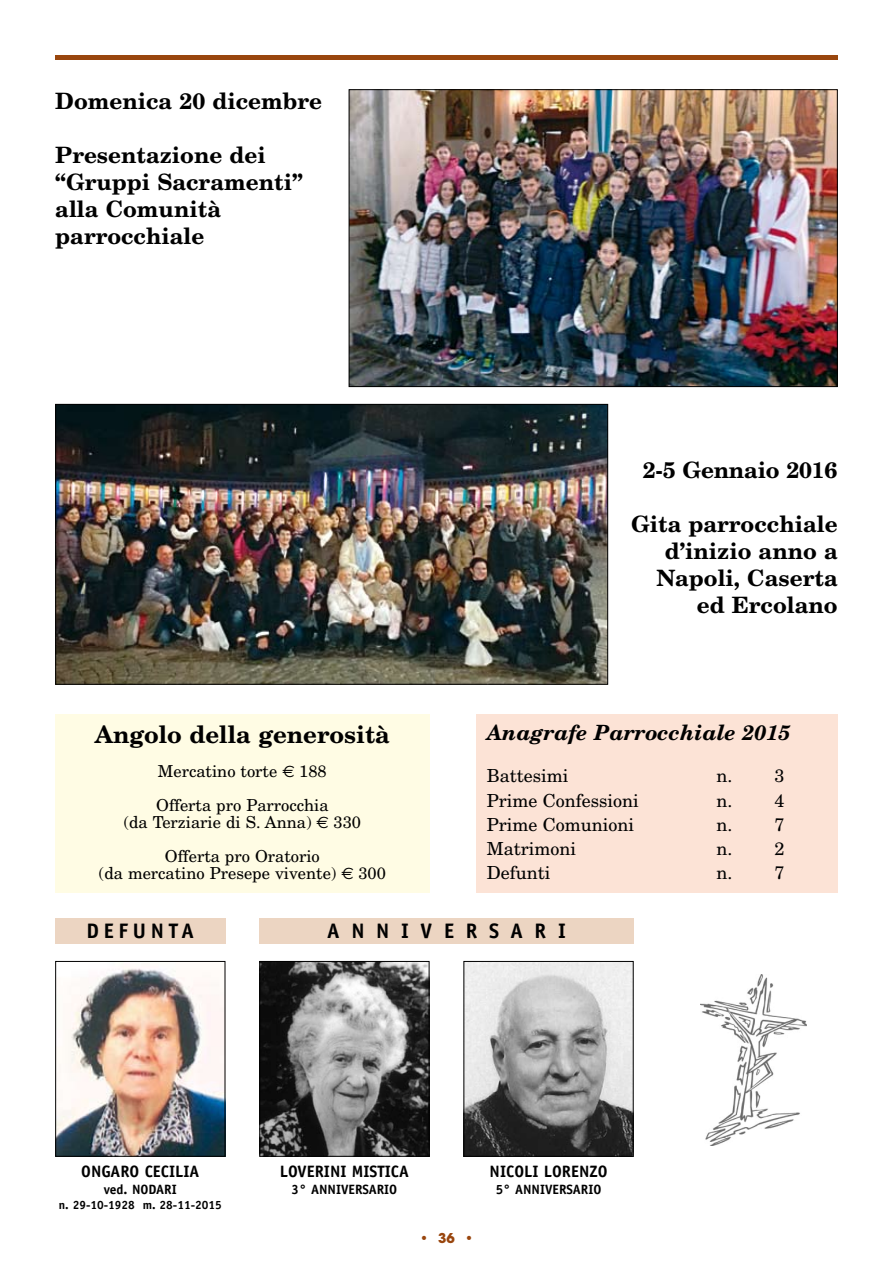
<style>
.page{position:relative;width:893px;height:1263px;background:#fff}
.page>*{position:absolute;margin:0;border:0;box-sizing:border-box;transform-origin:0 0}
.t1{font:700 24px "New Century Schlbk";color:#000}
.t2{font:700 22.5px/27px "New Century Schlbk";color:#000}
.t3{font:italic 700 21px "New Century Schlbk";color:#000}
.t4{font:700 21px "Officina Sans";letter-spacing:.555em;color:#000}
.t5{font:700 21px "Officina Sans";letter-spacing:.22em;color:#000}
.t6{font:18px "New Century Schlbk";color:#000}
.t7{font:16.5px/34.2px "New Century Schlbk";color:#000}
.t8{font:700 16.5px "Officina Sans";color:#000}
.t9{font:700 13.5px "Officina Sans";color:#000}
.t10{font:700 13.5px "Avant Garde";color:#99460e}
.t11{font:700 12px "Officina Sans";color:#000}
.s1{font-family:"Euro Sans"}
</style>
<div class="page">
<div style="left:55px;top:55px;width:783px;height:5px;background:#99460e"></div>
<div style="left:55px;top:714px;width:374px;height:179px;background:#fffce4"></div>
<img style="left:351px;top:91px;width:485px;height:294px">
<div style="left:349px;top:89px;width:489px;height:298px;border:1px solid #000"></div>
<img style="left:57px;top:406px;width:549px;height:277px">
<div style="left:55px;top:404px;width:553px;height:281px;border:1px solid #000"></div>
<div style="left:476px;top:714px;width:362px;height:179px;background:#fce3d6"></div>
<div style="left:259px;top:918px;width:375px;height:26px;background:#ecd5c2"></div>
<div style="left:55px;top:918px;width:170px;height:26px;background:#ecd5c2"></div>
<img style="left:465px;top:963px;width:167px;height:192px">
<div style="left:463px;top:961px;width:171px;height:196px;border:1px solid #000"></div>
<img style="left:701px;top:974px;width:105px;height:171px">
<img style="left:261px;top:963px;width:166px;height:192px">
<div style="left:259px;top:961px;width:170px;height:196px;border:1px solid #000"></div>
<img style="left:57px;top:968px;width:166px;height:187px">
<div style="left:55px;top:961px;width:170px;height:196px;border:1px solid #000"></div>
<p class="t2" style="left:55px;top:87px;width:268px">Domenica 20 dicembre</p>
<p class="t2" style="left:55px;top:141px;width:249px">Presentazione dei “Gruppi Sacramenti” alla Comunità parrocchiale</p>
<p class="t1" style="left:95px;top:718px;width:297px">Angolo della generosità</p>
<p class="t7" style="left:156px;top:753px;width:174px">Mercatino torte <span class="s1">€</span> 188<br>Offerta pro Parrocchia</p>
<p class="t7" style="left:124px;top:804px;width:239px;text-align:center">(da Terziarie di S. Anna) <span class="s1">€</span> 330<br>Offerta pro Oratorio</p>
<p class="t7" style="left:99px;top:856px;width:289px">(da mercatino Presepe vivente) <span class="s1">€</span> 300</p>
<p class="t2" style="left:643px;top:455px;width:196px">2-5 Gennaio 2016</p>
<p class="t2" style="left:631px;top:509px;width:208px;text-align:right">Gita parrocchiale d’inizio anno a<br>Napoli, Caserta ed Ercolano</p>
<p class="t3" style="left:487px;top:720px;width:305px">Anagrafe Parrocchiale 2015</p>
<p class="t6" style="left:487px;top:765px;width:83px">Battesimi</p>
<p class="t6" style="left:716px;top:765px;width:70px">n. 3</p>
<p class="t6" style="left:487px;top:789px;width:154px">Prime Confessioni</p>
<p class="t6" style="left:716px;top:789px;width:70px">n. 4</p>
<p class="t6" style="left:487px;top:813px;width:149px">Prime Comunioni</p>
<p class="t6" style="left:716px;top:813px;width:70px">n. 7</p>
<p class="t6" style="left:487px;top:837px;width:91px">Matrimoni</p>
<p class="t6" style="left:716px;top:837px;width:70px">n. 2</p>
<p class="t6" style="left:487px;top:861px;width:65px">Defunti</p>
<p class="t6" style="left:716px;top:861px;width:70px">n. 7</p>
<p class="t5" style="left:87px;top:918px;width:109px">DEFUNTA</p>
<p class="t4" style="left:327px;top:918px;width:240px">ANNIVERSARI</p>
<p class="t8" style="left:81px;top:1161px;width:120px">ONGARO CECILIA</p>
<p class="t9" style="left:104px;top:1180px;width:74px">ved. NODARI</p>
<p class="t11" style="left:59px;top:1197px;width:164px">n. 29-10-1928 m. 28-11-2015</p>
<p class="t8" style="left:280px;top:1161px;width:131px">LOVERINI MISTICA</p>
<p class="t9" style="left:292px;top:1180px;width:107px">3° ANNIVERSARIO</p>
<p class="t10" style="left:419px;top:1230px;width:56px">• 36 •</p>
<p class="t8" style="left:490px;top:1161px;width:119px">NICOLI LORENZO</p>
<p class="t9" style="left:496px;top:1180px;width:107px">5° ANNIVERSARIO</p>
</div>
